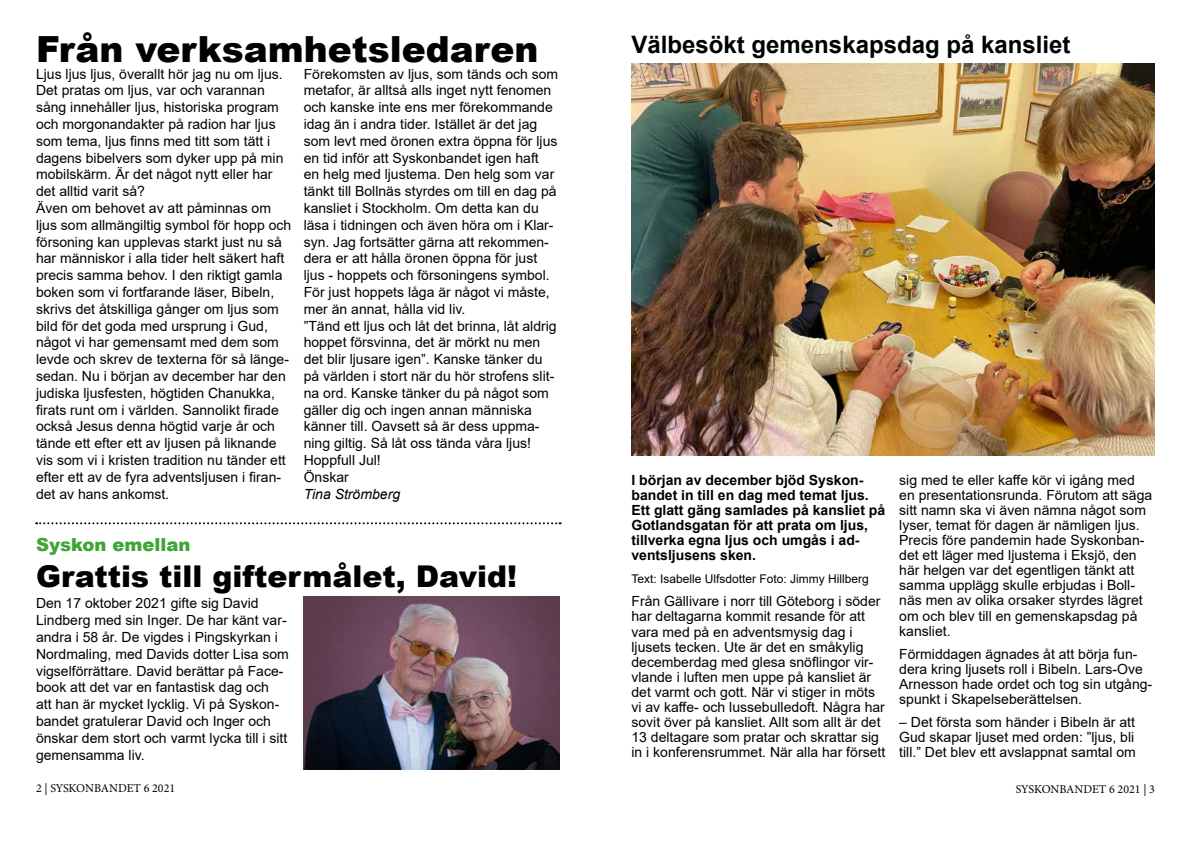
<style>
.page{position:relative;width:1191px;height:842px;background:#fff}
.page>*{position:absolute;margin:0;border:0;box-sizing:border-box;transform-origin:0 0}
.t1{font:900 36px "Arial";color:#000}
.t2{font:900 30px "Arial";color:#000}
.t3{font:700 24px "Arial";color:#000}
.t4{font:900 18px "Arial";color:#3fa535}
.t5{font:14px/16.8px "Arial";color:#000}
.t6{font:700 14px/15.1px "Arial";color:#000}
.t7{font:italic 14px "Arial";color:#000}
.t8{font:12px "Arial";color:#000}
.t9{font:12px "Minion Pro";letter-spacing:-.005em;color:#000}
</style>
<div class="page">
<img style="left:304px;top:596px;width:255px;height:174px">
<svg style="left:36px;top:522px;width:524px;height:2px"></svg>
<img style="left:631px;top:63px;width:524px;height:392px">
<h1 class="t1" style="left:36px;top:23px;width:504px">Från verksamhetsledaren</h1>
<p class="t5" style="left:36px;top:65px;width:257px">Ljus ljus ljus, överallt hör jag nu om ljus.<br>Det pratas om ljus, var och varannan sång innehåller ljus, historiska program och morgonandakter på radion har ljus som tema, ljus finns med titt som tätt i dagens bibelvers som dyker upp på min mobilskärm. Är det något nytt eller har det alltid varit så?<br>Även om behovet av att påminnas om ljus som allmängiltig symbol för hopp och försoning kan upplevas starkt just nu så har människor i alla tider helt säkert haft precis samma behov. I den riktigt gamla boken som vi fortfarande läser, Bibeln, skrivs det åtskilliga gånger om ljus som bild för det goda med ursprung i Gud, något vi har gemensamt med dem som levde och skrev de texterna för så länge&shy;sedan. Nu i början av december har den judiska ljusfesten, högtiden Chanukka, firats runt om i världen. Sannolikt firade också Jesus denna högtid varje år och tände ett efter ett av ljusen på liknande vis som vi i kristen tradition nu tänder ett efter ett av de fyra adventsljusen i firan&shy;det av hans ankomst.</p>
<p class="t5" style="left:304px;top:65px;width:256px">Förekomsten av ljus, som tänds och som metafor, är alltså alls inget nytt fenomen och kanske inte ens mer förekommande idag än i andra tider. Istället är det jag som levt med öronen extra öppna för ljus en tid inför att Syskonbandet igen haft<br>en helg med ljustema. Den helg som var tänkt till Bollnäs styrdes om till en dag på kansliet i Stockholm. Om detta kan du läsa i tidningen och även höra om i Klar&shy;syn. Jag fortsätter gärna att rekommen&shy;dera er att hålla öronen öppna för just ljus - hoppets och försoningens symbol.<br>För just hoppets låga är något vi måste, mer än annat, hålla vid liv.<br>”Tänd ett ljus och låt det brinna, låt aldrig hoppet försvinna, det är mörkt nu men det blir ljusare igen”. Kanske tänker du på världen i stort när du hör strofens slit&shy;na ord. Kanske tänker du på något som gäller dig och ingen annan människa känner till. Oavsett så är dess uppma&shy;ning giltig. Så låt oss tända våra ljus!<br>Hoppfull Jul!<br>Önskar</p>
<p class="t7" style="left:304px;top:485px;width:98px">Tina Strömberg</p>
<p class="t4" style="left:36px;top:531px;width:156px">Syskon emellan</p>
<h2 class="t2" style="left:36px;top:554px;width:482px">Grattis till giftermålet, David!</h2>
<p class="t5" style="left:36px;top:595px;width:254px">Den 17 oktober 2021 gifte sig David Lindberg med sin Inger. De har känt var&shy;andra i 58 år. De vigdes i Pingskyrkan i Nordmaling, med Davids dotter Lisa som vigselförrättare. David berättar på Face&shy;book att det var en fantastisk dag och<br>att han är mycket lycklig. Vi på Syskon&shy;bandet gratulerar David och Inger och önskar dem stort och varmt lycka till i sitt gemensamma liv.</p>
<h3 class="t3" style="left:631px;top:28px;width:440px">Välbesökt gemenskapsdag på kansliet</h3>
<p class="t6" style="left:631px;top:472px;width:255px">I början av december bjöd Syskon&shy;bandet in till en dag med temat ljus.<br>Ett glatt gäng samlades på kansliet på<br>Gotlandsgatan för att prata om ljus, tillverka egna ljus och umgås i ad&shy;ventsljusens sken.</p>
<p class="t8" style="left:631px;top:571px;width:239px">Text: Isabelle Ulfsdotter Foto: Jimmy Hillberg</p>
<p class="t5" style="left:631px;top:594px;width:255px;line-height:15.1px">Från Gällivare i norr till Göteborg i söder har deltagarna kommit resande för att vara med på en adventsmysig dag i ljusets tecken. Ute är det en småkylig decemberdag med glesa snöflingor vir&shy;vlande i luften men uppe på kansliet är det varmt och gott. När vi stiger in möts vi av kaffe- och lussebulledoft. Några har sovit över på kansliet. Allt som allt är det 13 deltagare som pratar och skrattar sig in i konferensrummet. När alla har försett</p>
<p class="t5" style="left:899px;top:472px;width:254px;line-height:15.1px">sig med te eller kaffe kör vi igång med en presentationsrunda. Förutom att säga sitt namn ska vi även nämna något som lyser, temat för dagen är nämligen ljus.<br>Precis före pandemin hade Syskonban&shy;det ett läger med ljustema i Eksjö, den här helgen var det egentligen tänkt att samma upplägg skulle erbjudas i Boll&shy;näs men av olika orsaker styrdes lägret om och blev till en gemenskapsdag på kansliet.</p>
<p class="t5" style="left:899px;top:646px;width:254px;line-height:15.1px">Förmiddagen ägnades åt att börja fun&shy;dera kring ljusets roll i Bibeln. Lars-Ove Arnesson hade ordet och tog sin utgång&shy;spunkt i Skapelseberättelsen.</p>
<p class="t5" style="left:899px;top:715px;width:238px;line-height:15.1px;text-align:justify">– Det första som händer i Bibeln är att Gud skapar ljuset med orden: ”ljus, bli till.” Det blev ett avslappnat samtal om</p>
<p class="t9" style="left:36px;top:780px;width:141px">2 | SYSKONBANDET 6 2021</p>
<p class="t9" style="left:1015px;top:781px;width:141px">SYSKONBANDET 6 2021 | 3</p>
</div>
